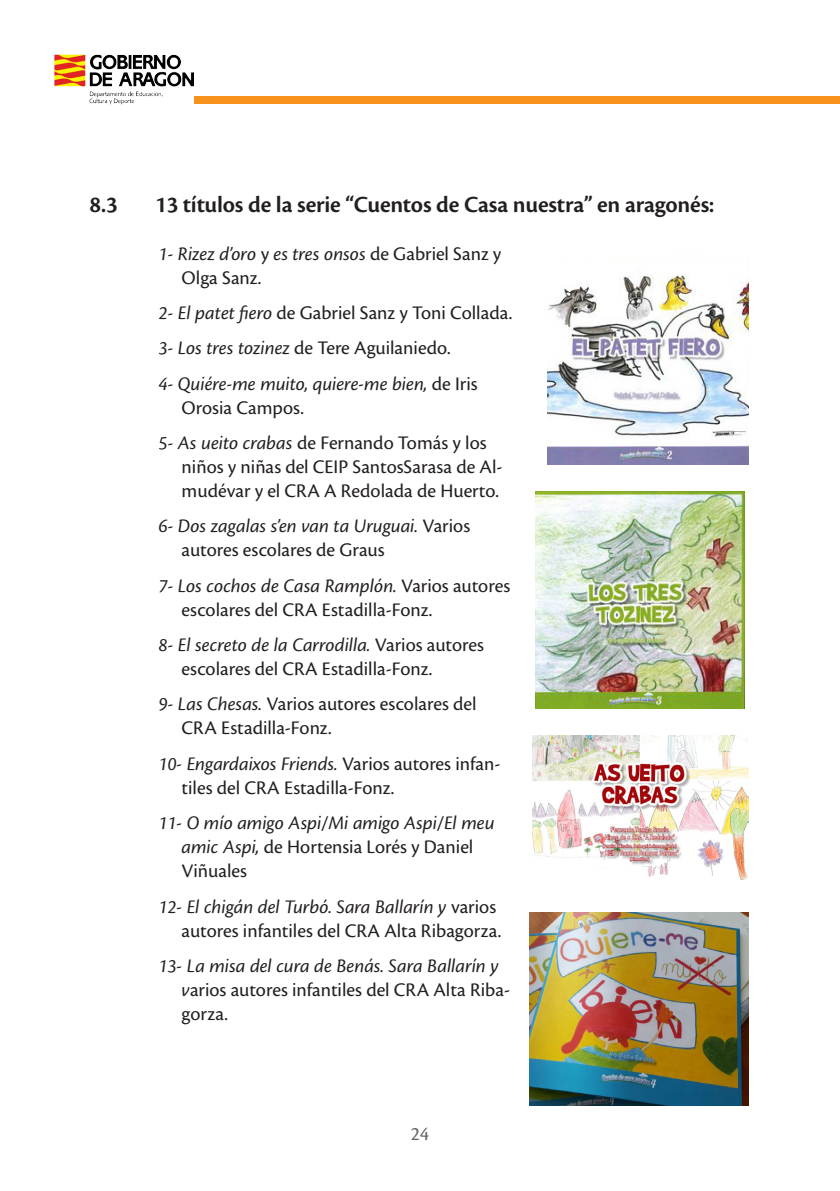
<style>
.page{position:relative;width:840px;height:1191px;background:#fff}
.page>*{position:absolute;margin:0;border:0;box-sizing:border-box;transform-origin:0 0}
.t1{font:600 24px "Cronos Pro";letter-spacing:-.01em;color:#231f20}
.t2{font:20px/24px "Cronos Pro";color:#231f20}
.t3{font:italic 20px/24px "Cronos Pro";letter-spacing:-.005em;color:#231f20}
.t4{font:20px "Cronos Pro";color:#656568}
.s1{font-style:italic}
.s2{font-style:normal}
</style>
<div class="page">
<img style="left:54px;top:55px;width:140px;height:49px">
<div style="left:194px;top:96px;width:645px;height:8px;background:#f7931d"></div>
<img style="left:529px;top:912px;width:219px;height:194px">
<img style="left:547px;top:275px;width:201px;height:189px">
<img style="left:532px;top:735px;width:216px;height:145px">
<img style="left:535px;top:491px;width:209px;height:217px">
<p class="t1" style="left:89px;top:190px;width:30px">8.3</p>
<p class="t1" style="left:155px;top:190px;width:560px">13 títulos de la serie “Cuentos de Casa nuestra” en aragonés:</p>
<p class="t2" style="left:181px;top:241px;width:321px;text-indent:-23px"><span class="s1">1- Rizez d’oro</span> y <span class="s1">es tres onsos</span> de Gabriel Sanz y<br>Olga Sanz.</p>
<p class="t2" style="left:159px;top:301px;width:355px"><span class="s1">2- El patet fiero</span> de Gabriel Sanz y Toni Collada.</p>
<p class="t2" style="left:159px;top:336px;width:293px"><span class="s1">3- Los tres tozinez</span> de Tere Aguilaniedo.</p>
<p class="t3" style="left:181px;top:372px;width:297px;text-indent:-23px">4- Quiére-me muito, quiere-me bien, <span class="s2">de Iris<br>Orosia Campos.</span></p>
<p class="t2" style="left:181px;top:431px;width:322px;text-indent:-23px"><span class="s1">5- As ueito crabas</span> de Fernando Tomás y los niños y niñas del CEIP SantosSarasa de Al&shy;mudévar y el CRA A Redolada de Huerto.</p>
<p class="t3" style="left:181px;top:514px;width:290px;text-indent:-23px">6- Dos zagalas s’en van ta Uruguai. <span class="s2">Varios autores escolares de Graus</span></p>
<p class="t2" style="left:181px;top:573px;width:330px;text-indent:-23px"><span class="s1">7- Los cochos de Casa Ramplón.</span> Varios autores escolares del CRA Estadilla-Fonz.</p>
<p class="t2" style="left:181px;top:633px;width:304px;text-indent:-23px"><span class="s1">8- El secreto de la Carrodilla.</span> Varios autores escolares del CRA Estadilla-Fonz.</p>
<p class="t2" style="left:181px;top:692px;width:296px;text-indent:-23px"><span class="s1">9- Las Chesas.</span> Varios autores escolares del<br>CRA Estadilla-Fonz.</p>
<p class="t2" style="left:181px;top:751px;width:320px;text-indent:-23px"><span class="s1">10- Engardaixos Friends.</span> Varios autores infan&shy;tiles del CRA Estadilla-Fonz.</p>
<p class="t3" style="left:181px;top:811px;width:314px;text-indent:-23px">11- O mío amigo Aspi/Mi amigo Aspi/El meu amic Aspi, <span class="s2">de Hortensia Lorés y Daniel<br>Viñuales</span></p>
<p class="t2" style="left:159px;top:894px;width:343px;text-align:right"><span class="s1">12- El chigán del Turbó. Sara Ballarín y</span> varios autores infantiles del CRA Alta Ribagorza.</p>
<p class="t2" style="left:181px;top:953px;width:330px;text-indent:-23px"><span class="s1">13- La misa del cura de Benás. Sara Ballarín y v</span>arios autores infantiles del CRA Alta Riba&shy;gorza.</p>
<p class="t4" style="left:410px;top:1122px;width:20px">24</p>
</div>
